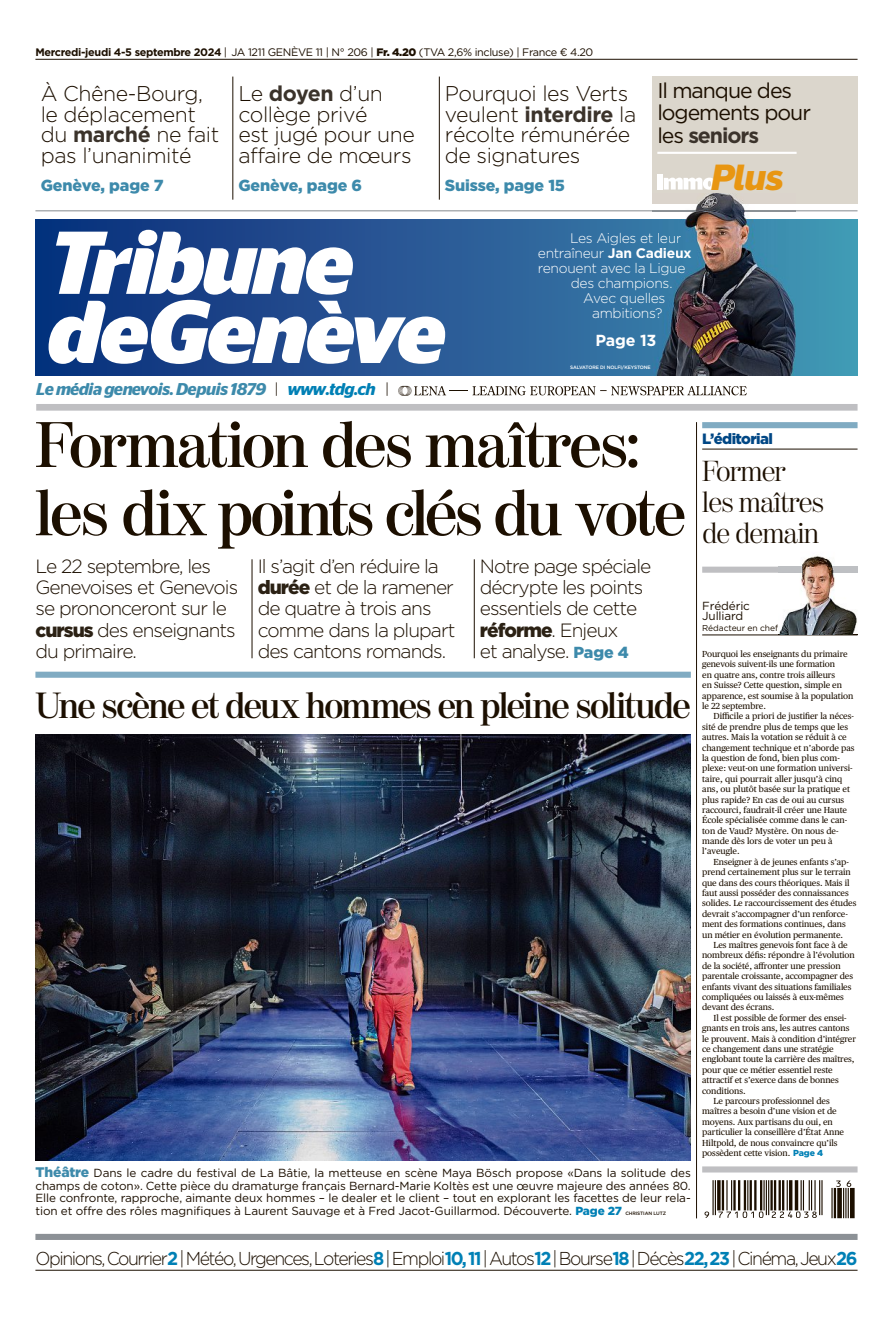
<style>
.page{position:relative;width:893px;height:1333px;background:#fff}
.page>*{position:absolute;margin:0;border:0;box-sizing:border-box;transform-origin:0 0}
.t1{font:63.9px/68.2px "Moderno FB Semi Bold OV BURLDJ";letter-spacing:-.04em;color:#1c0f00}
.t2{font:36.2px "Moderno FB Semi Bold OV BURLDJ";letter-spacing:-.05em;color:#1c0f00}
.t3{font:italic 800 35.6px "Flama";color:#e89612}
.t4{font:28.8px/30.9px "Moderno FB Light OV BURLDH";letter-spacing:-.03em;color:#1c0f00}
.t5{font:21.3px/20.8px "Gotham Light OV BURLDF";letter-spacing:-.02em;color:#1c0f00}
.t6{font:21.3px/22.4px "Gotham Book OV BURLDC";letter-spacing:-.05em;color:#1c0f00}
.t7{font:21.3px "Gotham Bold OV BURLDD";letter-spacing:-.05em;color:#3b332b}
.t8{font:19.2px/21.3px "Gotham Light OV BURLDF";letter-spacing:-.05em;color:#1c0f00}
.t9{font:19.2px "Gotham Black OV BURLDE";letter-spacing:-.05em;color:#2b2114}
.t10{font:18.7px "Gotham Light OV BURLDF";letter-spacing:-.08em;color:#1c0f00;scale:.95 1}
.t11{font:italic 600 17px "Stag Sans";letter-spacing:-.03em;color:#3d8aab}
.t12{font:16px "Gotham Black OV BURLDE";letter-spacing:-.01em;color:#3d8aab}
.t13{font:16px "Gotham Bold OV BURLDD";letter-spacing:-.01em;color:#fff}
.t14{font:14.9px "Gotham Black OV BURLDE";letter-spacing:-.04em;color:#004785}
.t15{font:13.9px "Gotham Light OV BURLDF";letter-spacing:-.025em;color:#fff}
.t16{font:11.7px/12.8px "Gotham Book OV BURLDC";letter-spacing:-.01em;color:#1c0f00}
.t17{font:10.9px "Gotham Book OV BURLDC";letter-spacing:-.03em;color:#1c0f00}
.t18{font:8.7px/10.4px "Publico Text Roman OV BURLDI";letter-spacing:-.005em;color:#1c0f00}
.t19{font:8.5px "Gotham Book OV BURLDC";letter-spacing:-.01em;color:#1c0f00}
.t20{font:4.8px "Gotham Medium OV BURLDG";letter-spacing:-.015em;color:#fff}
.t21{font:4.8px "Gotham Medium OV BURLDG";letter-spacing:-.015em;color:#1c0f00}
.s1{font-family:"Gotham Bold OV BURLDD"}
.s2{font-family:"Gotham Black OV BURLDE"}
.s3{font-family:"Gotham Bold OV BURLDD";color:#3b332b}
.s4{font-family:"Gotham Book OV BURLDC";color:#1c0f00}
.s5{font-weight:300;font-style:normal;color:#1c0f00}
.s6{color:#0080b5}
.s7{font-family:"Gotham Black OV BURLDE";color:#2b2114}
.s8{font-family:"Gotham Light OV BURLDF";color:#1c0f00}
.s9{font-family:"Gotham Black OV BURLDE";font-size:16px;color:#3d8aab}
.s10{font-family:"Gotham Black OV BURLDE";font-size:13.9px;color:#3d8aab}
.s11{font-family:"Gotham Black OV BURLDE";color:#0080b5}
.s12{font-family:"Gotham Bold OV BURLDD";color:#0080b5}
</style>
<div class="page">
<div style="left:36px;top:404px;width:821px;height:6px;background:#bfbfc2"></div>
<svg style="left:398px;top:386px;width:349px;height:9px"></svg>
<hr style="left:35px;top:210px;width:822px;height:1px;background:#8c9196">
<svg style="left:35px;top:219px;width:822px;height:156px;background:#2d699d"></svg>
<svg style="left:49px;top:230px;width:396px;height:134px"></svg>
<div style="left:652px;top:77px;width:205px;height:127px;background:#dbd6cc"></div>
<hr style="left:35px;top:59px;width:822px;height:1px;background:#1c0f00">
<img style="left:652px;top:194px;width:144px;height:181px">
<img style="left:652px;top:210px;width:144px;height:1px">
<hr style="left:35px;top:1269px;width:822px;height:1px;background:#1c0f00">
<div style="left:35px;top:1233px;width:822px;height:6px;background:#8c9196"></div>
<hr style="left:233px;top:77px;width:1px;height:123px;background:#1c0f00">
<hr style="left:439px;top:77px;width:1px;height:123px;background:#1c0f00">
<hr style="left:696px;top:422px;width:1px;height:796px;background:#1c0f00">
<div style="left:702px;top:422px;width:155px;height:6px;background:#80abc2"></div>
<hr style="left:702px;top:449px;width:155px;height:1px;background:#1c0f00">
<div style="left:702px;top:566px;width:155px;height:6px;background:#bfbfc2"></div>
<hr style="left:702px;top:634px;width:155px;height:1px;background:#1c0f00">
<img style="left:778px;top:555px;width:79px;height:79px">
<img style="left:778px;top:566px;width:79px;height:6px">
<img style="left:778px;top:634px;width:79px;height:1px">
<div style="left:35px;top:671px;width:656px;height:6px;background:#80abc2"></div>
<img style="left:35px;top:734px;width:656px;height:426px">
<div style="left:702px;top:1166px;width:155px;height:6px;background:#bfbfc2"></div>
<hr style="left:252px;top:559px;width:1px;height:99px;background:#1c0f00">
<hr style="left:474px;top:559px;width:1px;height:99px;background:#1c0f00">
<svg style="left:704px;top:1180px;width:151px;height:38px"></svg>
<div style="left:658px;top:174px;width:5px;height:15px;background:#fff"></div>
<svg style="left:664px;top:178px;width:52px;height:12px"></svg>
<hr style="left:657px;top:152px;width:140px;height:2px;background:#fff">
<p class="t17" style="left:35px;top:46px;width:559px"><span class="s1">Mercredi-jeudi 4-5 septembre 2024</span> | JA 1211 GENÈVE 11 | N° 206 | <span class="s2">Fr. 4.20</span> (TVA 2,6% incluse) | France € 4.20</p>
<h3 class="t5" style="left:238px;top:82px;width:178px">Le <span class="s3">doyen</span> d’un collège privé<br>est jugé pour une affaire de mœurs</h3>
<h3 class="t12" style="left:238px;top:176px;width:125px">Genève, page 6</h3>
<h3 class="t5" style="left:41px;top:82px;width:180px">À Chêne-Bourg, le déplacement du <span class="s3">marché</span> ne fait pas l’unanimité</h3>
<h3 class="t12" style="left:41px;top:176px;width:124px">Genève, page 7</h3>
<h3 class="t5" style="left:445px;top:82px;width:193px">Pourquoi les Verts veulent <span class="s3">interdire</span> la récolte rémunérée de signatures</h3>
<h3 class="t12" style="left:445px;top:176px;width:122px">Suisse, page 15</h3>
<h3 class="t6" style="left:657px;top:79px;width:155px">Il manque des logements pour</h3>
<h3 class="t7" style="left:657px;top:123px;width:103px"><span class="s4">les</span> seniors</h3>
<h3 class="t3" style="left:710px;top:151px;width:75px">Plus</h3>
<h3 class="t15" style="left:570px;top:231px;width:113px">Les Aigles et leur</h3>
<h3 class="t15" style="left:538px;top:246px;width:155px">entraîneur <span class="s1">Jan Cadieux</span></h3>
<h3 class="t15" style="left:538px;top:260px;width:149px">renouent avec la Ligue</h3>
<h3 class="t15" style="left:571px;top:275px;width:103px">des champions.</h3>
<h3 class="t15" style="left:583px;top:290px;width:84px">Avec quelles</h3>
<h3 class="t15" style="left:592px;top:305px;width:72px">ambitions?</h3>
<h3 class="t13" style="left:595px;top:330px;width:63px">Page 13</h3>
<h3 class="t11" style="left:36px;top:379px;width:354px">Lemédiagenevois.Depuis 1879 <span class="s5">|</span> <span class="s6">www.tdg.ch</span> <span class="s5">|</span></h3>
<p class="t20" style="left:570px;top:364px;width:82px">SALVATORE DI NOLFI/KEYSTONE</p>
<h1 class="t1" style="left:35px;top:413px;width:652px">Formation des maîtres: les dix points clés du vote</h1>
<h3 class="t8" style="left:35px;top:555px;width:204px">Le 22 septembre, les<br>Genevoises et Genevois se prononceront sur le <span class="s7">cursus</span> des enseignants du primaire.</h3>
<h3 class="t8" style="left:258px;top:555px;width:199px">Il s’agit d’en réduire la <span class="s7">durée</span> et de la ramener de quatre à trois ans comme dans la plupart des cantons romands.</h3>
<h3 class="t8" style="left:480px;top:555px;width:173px">Notre page spéciale décrypte les points essentiels de cette</h3>
<h3 class="t9" style="left:480px;top:618px;width:140px">réforme<span class="s8">. Enjeux</span></h3>
<h3 class="t8" style="left:480px;top:640px;width:150px">et analyse. <span class="s9">Page 4</span></h3>
<h2 class="t2" style="left:35px;top:685px;width:657px">Une scène et deux hommes en pleine solitude</h2>
<p class="t16" style="left:35px;top:1165px;width:657px;text-align:justify"><span class="s10">Théâtre</span> Dans le cadre du festival de La Bâtie, la metteuse en scène Maya Bösch propose «Dans la solitude des champs de coton». Cette pièce du dramaturge français Bernard-Marie Koltès est une œuvre majeure des années 80.<br>Elle confronte, rapproche, aimante deux hommes – le dealer et le client – tout en explorant les facettes de leur rela&shy;tion et offre des rôles magnifiques à Laurent Sauvage et à Fred Jacot-Guillarmod. Découverte. <span class="s11">Page 27</span></p>
<p class="t21" style="left:625px;top:1210px;width:42px">CHRISTIAN LUTZ</p>
<h3 class="t14" style="left:702px;top:430px;width:72px">L’éditorial</h3>
<h3 class="t4" style="left:702px;top:457px;width:124px">Former les maîtres de demain</h3>
<h3 class="t16" style="left:702px;top:600px;width:49px;line-height:10.7px">Frédéric<br>Julliard</h3>
<p class="t19" style="left:702px;top:623px;width:77px">Rédacteur en chef</p>
<p class="t18" style="left:702px;top:649px;width:153px">Pourquoi les enseignants du primaire genevois suivent-ils une formation<br>en quatre ans, contre trois ailleurs<br>en Suisse? Cette question, simple en apparence, est soumise à la population le 22 septembre.</p>
<p class="t18" style="left:702px;top:711px;width:154px;text-indent:11px">Difficile a priori de justifier la néces&shy;sité de prendre plus de temps que les autres. Mais la votation se réduit à ce changement technique et n’aborde pas la question de fond, bien plus com&shy;plexe: veut-on une formation universi&shy;taire, qui pourrait aller jusqu’à cinq ans, ou plutôt basée sur la pratique et plus rapide? En cas de oui au cursus raccourci, faudrait-il créer une Haute École spécialisée comme dans le can&shy;ton de Vaud? Mystère. On nous de&shy;mande dès lors de voter un peu à l’aveugle.</p>
<p class="t18" style="left:702px;top:857px;width:156px;text-indent:11px">Enseigner à de jeunes enfants s’ap&shy;prend certainement plus sur le terrain que dans des cours théoriques. Mais il faut aussi posséder des connaissances solides. Le raccourcissement des études devrait s’accompagner d’un renforce&shy;ment des formations continues, dans un métier en évolution permanente.</p>
<p class="t18" style="left:702px;top:940px;width:154px;text-indent:11px">Les maîtres genevois font face à de nombreux défis: répondre à l’évolution de la société, affronter une pression parentale croissante, accompagner des enfants vivant des situations familiales compliquées ou laissés à eux-mêmes devant des écrans.</p>
<p class="t18" style="left:713px;top:1012px;width:135px">Il est possible de former des ensei-</p>
<p class="t18" style="left:702px;top:1023px;width:149px">gnants en trois ans, les autres cantons</p>
<p class="t18" style="left:702px;top:1033px;width:155px">le prouvent. Mais à condition d’intégrer</p>
<p class="t18" style="left:702px;top:1044px;width:133px">ce changement dans une stratégie</p>
<p class="t18" style="left:702px;top:1054px;width:154px">englobant toute la carrière des maîtres,</p>
<p class="t18" style="left:702px;top:1064px;width:132px">pour que ce métier essentiel reste</p>
<p class="t18" style="left:702px;top:1075px;width:138px">attractif et s’exerce dans de bonnes</p>
<p class="t18" style="left:702px;top:1085px;width:45px">conditions.</p>
<p class="t18" style="left:713px;top:1096px;width:118px">Le parcours professionnel des</p>
<p class="t18" style="left:702px;top:1106px;width:136px">maîtres a besoin d’une vision et de</p>
<p class="t18" style="left:702px;top:1116px;width:132px">moyens. Aux partisans du oui, en</p>
<p class="t18" style="left:702px;top:1127px;width:143px">particulier la conseillère d’État Anne</p>
<p class="t18" style="left:702px;top:1137px;width:137px">Hiltpold, de nous convaincre qu’ils</p>
<p class="t18" style="left:702px;top:1148px;width:123px">possèdent cette vision. <span class="s11">Page 4</span></p>
<h3 class="t10" style="left:35px;top:1247px;width:867px">Opinions,Courrier<span class="s12">2</span>|Météo,Urgences,Loteries<span class="s12">8</span>|Emploi<span class="s12">10,11</span>|Autos<span class="s12">12</span>|Bourse<span class="s12">18</span>|Décès<span class="s12">22,23</span>|Cinéma,Jeux<span class="s12">26</span></h3>
</div>
